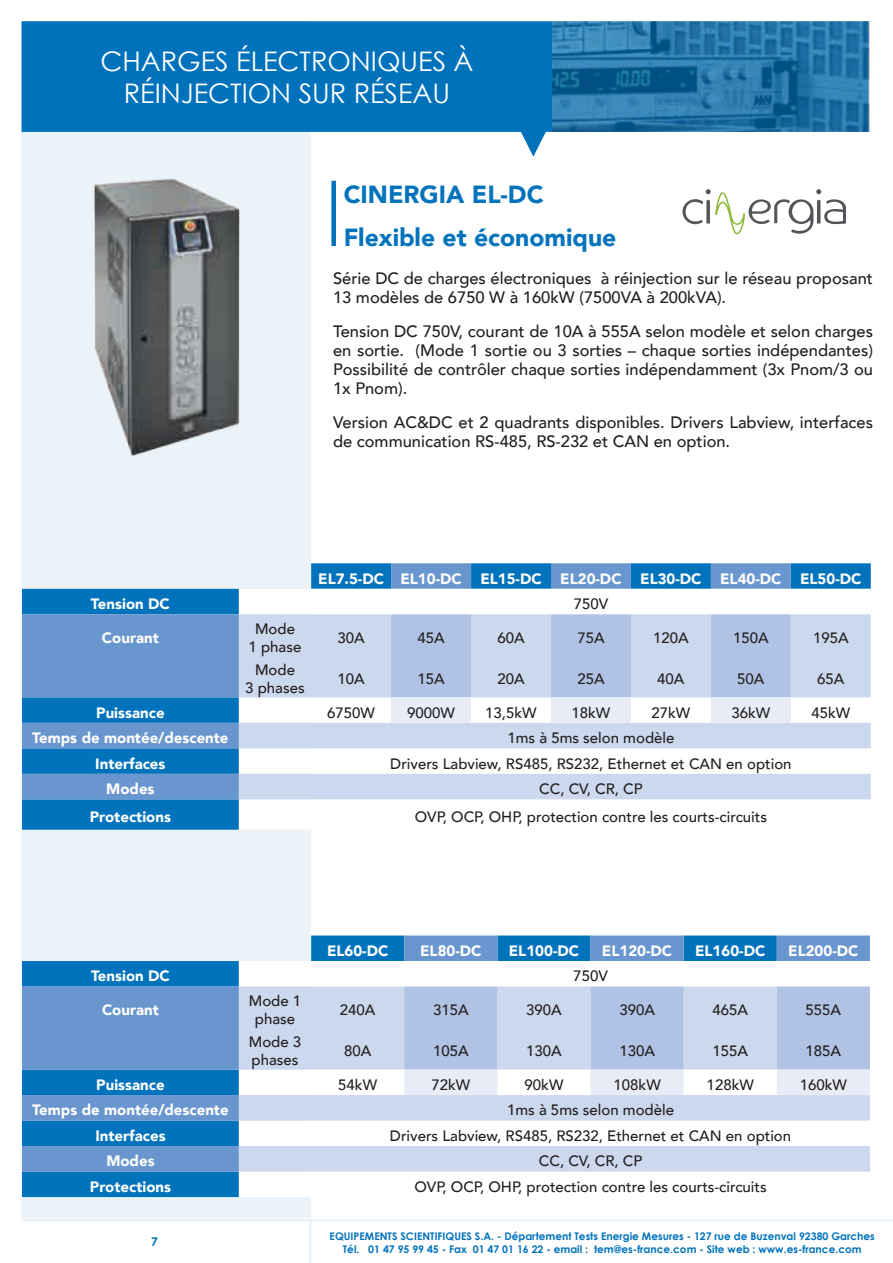
<style>
.page{position:relative;width:893px;height:1263px;background:#fff}
.page>*{position:absolute;margin:0;border:0;box-sizing:border-box;transform-origin:0 0}
.t1{font:27px/32.4px "Century Gothic";color:#fff;text-align:center}
.t2{font:900 24.75px/43.3px "Avenir";color:#0073bc}
.t3{font:500 16.5px/19px "Avenir";color:#231f20}
.t4{font:500 15px/18px "Avenir";color:#231f20;text-align:center}
.t5{font:900 15px "Avenir";color:#fff}
.t6{font:700 12px "Century Gothic";color:#0072bc}
.t7{font:700 10.5px/12.6px "Century Gothic";color:#0072bc;text-align:center}
</style>
<div class="page">
<div style="left:21px;top:21px;width:289px;height:1196px;background:#ebf3f9"></div>
<svg style="left:22px;top:21px;width:531px;height:136px;fill:#0072bc"></svg>
<img style="left:553px;top:21px;width:316px;height:111px">
<hr style="left:21px;top:1219px;width:872px;height:3px;background:#0072bc">
<hr style="left:309px;top:1222px;width:3px;height:41px;background:#0072bc">
<img style="left:93px;top:178px;width:147px;height:278px">
<svg style="left:22px;top:563px;width:849px;height:267px;background:#0575bd"></svg>
<svg style="left:22px;top:563px;width:769px;height:236px;background:#5595cd"></svg>
<svg style="left:239px;top:589px;width:632px;height:241px"></svg>
<svg style="left:239px;top:614px;width:632px;height:185px;fill:#ccd8ed"></svg>
<svg style="left:391px;top:614px;width:400px;height:109px;background:#c8d5eb"></svg>
<div style="left:22px;top:1171px;width:217px;height:26px;background:#0073bc"></div>
<svg style="left:22px;top:935px;width:848px;height:236px;background:#5595cd"></svg>
<svg style="left:239px;top:961px;width:631px;height:236px"></svg>
<svg style="left:239px;top:986px;width:631px;height:185px;fill:#ccd8ed"></svg>
<svg style="left:404px;top:986px;width:466px;height:109px;background:#c8d5eb"></svg>
<svg style="left:682px;top:189px;width:164px;height:46px"></svg>
<div style="left:331px;top:181px;width:5px;height:65px;background:#0073bc"></div>
<h1 class="t1" style="left:100px;top:44px;width:375px">CHARGES ÉLECTRONIQUES À<br>RÉINJECTION SUR RÉSEAU</h1>
<h2 class="t2" style="left:344px;top:172px;width:274px">CINERGIA EL-DC<br>Flexible et économique</h2>
<p class="t3" style="left:333px;top:268px;width:541px">Série DC de charges électroniques à réinjection sur le réseau proposant<br>13 modèles de 6750 W à 160kW (7500VA à 200kVA).</p>
<p class="t3" style="left:333px;top:321px;width:541px;text-align:justify">Tension DC 750V, courant de 10A à 555A selon modèle et selon charges en sortie. (Mode 1 sortie ou 3 sorties – chaque sorties indépendantes)<br>Possibilité de contrôler chaque sorties indépendamment (3x Pnom/3 ou 1x Pnom).</p>
<p class="t3" style="left:333px;top:411px;width:541px">Version AC&amp;DC et 2 quadrants disponibles. Drivers Labview, interfaces de communication RS-485, RS-232 et CAN en option.</p>
<p class="t5" style="left:318px;top:565px;width:545px">EL7.5-DC EL10-DC EL15-DC EL20-DC EL30-DC EL40-DC EL50-DC</p>
<p class="t5" style="left:91px;top:591px;width:80px">Tension DC</p>
<p class="t4" style="left:574px;top:594px;width:36px">750V</p>
<p class="t5" style="left:102px;top:624px;width:58px">Courant</p>
<p class="t4" style="left:249px;top:618px;width:54px">Mode<br>1 phase</p>
<p class="t4" style="left:337px;top:627px;width:29px">30A</p>
<p class="t4" style="left:417px;top:627px;width:29px">45A</p>
<p class="t4" style="left:497px;top:627px;width:29px">60A</p>
<p class="t4" style="left:577px;top:627px;width:29px">75A</p>
<p class="t4" style="left:653px;top:627px;width:37px">120A</p>
<p class="t4" style="left:733px;top:627px;width:37px">150A</p>
<p class="t4" style="left:813px;top:627px;width:37px">195A</p>
<p class="t4" style="left:245px;top:660px;width:61px">Mode<br>3 phases</p>
<p class="t4" style="left:337px;top:669px;width:29px">10A</p>
<p class="t4" style="left:417px;top:669px;width:29px">15A</p>
<p class="t4" style="left:497px;top:669px;width:29px">20A</p>
<p class="t4" style="left:577px;top:669px;width:29px">25A</p>
<p class="t4" style="left:657px;top:669px;width:29px">40A</p>
<p class="t4" style="left:737px;top:669px;width:29px">50A</p>
<p class="t4" style="left:817px;top:669px;width:29px">65A</p>
<p class="t5" style="left:96px;top:699px;width:70px">Puissance</p>
<p class="t4" style="left:327px;top:702px;width:49px">6750W</p>
<p class="t4" style="left:407px;top:702px;width:49px">9000W</p>
<p class="t4" style="left:485px;top:702px;width:53px">13,5kW</p>
<p class="t4" style="left:571px;top:702px;width:40px">18kW</p>
<p class="t4" style="left:651px;top:702px;width:40px">27kW</p>
<p class="t4" style="left:731px;top:702px;width:40px">36kW</p>
<p class="t4" style="left:811px;top:702px;width:40px">45kW</p>
<p class="t5" style="left:32px;top:725px;width:198px">Temps de montée/descente</p>
<p class="t4" style="left:507px;top:728px;width:169px">1ms à 5ms selon modèle</p>
<p class="t5" style="left:95px;top:750px;width:72px">Interfaces</p>
<p class="t4" style="left:390px;top:753px;width:403px">Drivers Labview, RS485, RS232, Ethernet et CAN en option</p>
<p class="t5" style="left:106px;top:776px;width:50px">Modes</p>
<p class="t4" style="left:539px;top:779px;width:105px">CC, CV, CR, CP</p>
<p class="t5" style="left:90px;top:804px;width:83px">Protections</p>
<p class="t4" style="left:415px;top:807px;width:354px">OVP, OCP, OHP, protection contre les courts-circuits</p>
<p class="t5" style="left:327px;top:938px;width:63px">EL60-DC</p>
<p class="t5" style="left:420px;top:938px;width:63px">EL80-DC</p>
<p class="t5" style="left:509px;top:938px;width:72px">EL100-DC</p>
<p class="t5" style="left:602px;top:938px;width:72px">EL120-DC</p>
<p class="t5" style="left:695px;top:938px;width:72px">EL160-DC</p>
<p class="t5" style="left:788px;top:938px;width:72px">EL200-DC</p>
<p class="t5" style="left:91px;top:963px;width:80px">Tension DC</p>
<p class="t4" style="left:573px;top:966px;width:36px">750V</p>
<p class="t5" style="left:102px;top:997px;width:58px">Courant</p>
<p class="t4" style="left:249px;top:991px;width:54px">Mode 1 phase</p>
<p class="t4" style="left:340px;top:1000px;width:37px">240A</p>
<p class="t4" style="left:433px;top:1000px;width:37px">315A</p>
<p class="t4" style="left:526px;top:1000px;width:37px">390A</p>
<p class="t4" style="left:619px;top:1000px;width:37px">390A</p>
<p class="t4" style="left:712px;top:1000px;width:37px">465A</p>
<p class="t4" style="left:806px;top:1000px;width:37px">555A</p>
<p class="t4" style="left:249px;top:1032px;width:54px;text-align:left">Mode 3 phases</p>
<p class="t4" style="left:344px;top:1041px;width:29px">80A</p>
<p class="t4" style="left:433px;top:1041px;width:37px">105A</p>
<p class="t4" style="left:526px;top:1041px;width:37px">130A</p>
<p class="t4" style="left:619px;top:1041px;width:37px">130A</p>
<p class="t4" style="left:712px;top:1041px;width:37px">155A</p>
<p class="t4" style="left:806px;top:1041px;width:37px">185A</p>
<p class="t5" style="left:96px;top:1072px;width:70px">Puissance</p>
<p class="t4" style="left:338px;top:1075px;width:40px">54kW</p>
<p class="t4" style="left:431px;top:1075px;width:40px">72kW</p>
<p class="t4" style="left:525px;top:1075px;width:40px">90kW</p>
<p class="t4" style="left:613px;top:1075px;width:49px">108kW</p>
<p class="t4" style="left:707px;top:1075px;width:49px">128kW</p>
<p class="t4" style="left:800px;top:1075px;width:49px">160kW</p>
<p class="t5" style="left:32px;top:1097px;width:198px">Temps de montée/descente</p>
<p class="t4" style="left:507px;top:1100px;width:169px">1ms à 5ms selon modèle</p>
<p class="t5" style="left:95px;top:1123px;width:72px">Interfaces</p>
<p class="t4" style="left:390px;top:1126px;width:403px">Drivers Labview, RS485, RS232, Ethernet et CAN en option</p>
<p class="t5" style="left:106px;top:1148px;width:50px">Modes</p>
<p class="t4" style="left:539px;top:1151px;width:105px">CC, CV, CR, CP</p>
<p class="t5" style="left:90px;top:1174px;width:83px">Protections</p>
<p class="t4" style="left:414px;top:1177px;width:354px">OVP, OCP, OHP, protection contre les courts-circuits</p>
<p class="t6" style="left:151px;top:1234px;width:8px">7</p>
<p class="t7" style="left:330px;top:1230px;width:547px">EQUIPEMENTS SCIENTIFIQUES S.A. - Département Tests Energie Mesures - 127 rue de Buzenval 92380 Garches<br>Tél. 01 47 95 99 45 - Fax 01 47 01 16 22 - email : tem@es-france.com - Site web : www.es-france.com</p>
</div>
